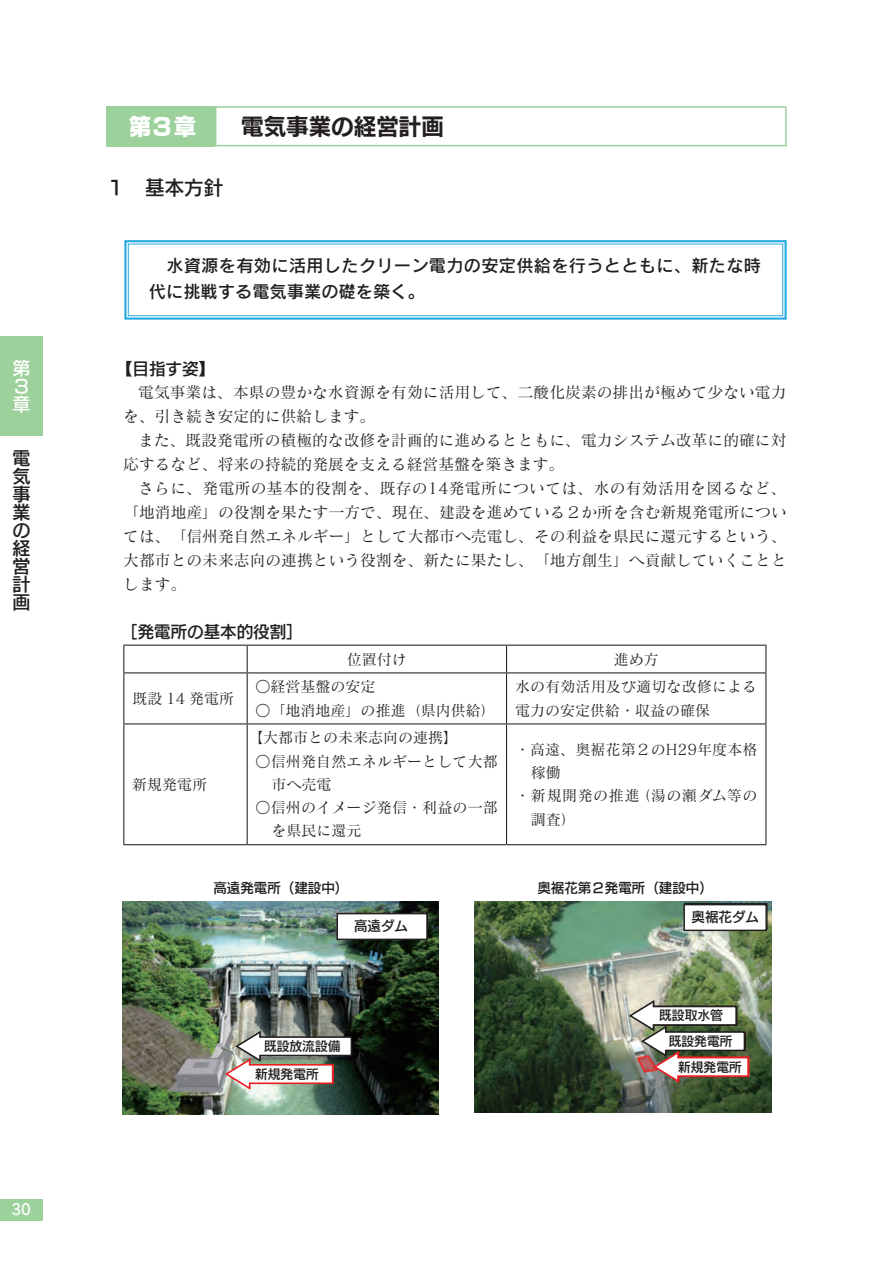
<style>
.page{position:relative;width:893px;height:1263px;background:#fff}
.page>*{position:absolute;margin:0;border:0;box-sizing:border-box;transform-origin:0 0}
.t1{font:22.5px "New Rodin Pro B";color:#231f20}
.t2{font:19.5px "New Rodin Pro DB";color:#231f20}
.t3{font:18px/18px "New Rodin Pro DB";color:#231f20;text-align:justify}
.t4{font:18px/18px "New Rodin Pro DB";color:#fff;text-align:justify}
.t5{font:17.25px/26.2px "Rodin Pro DB";letter-spacing:.015em;color:#231f20}
.t6{font:16.5px "New Rodin Pro DB";color:#231f20}
.t7{font:15.75px/24px "Matisse Pro M";letter-spacing:.005em;color:#231f20}
.t8{font:15px/23.2px "Matisse Pro M";letter-spacing:.005em;color:#231f20}
.t9{font:15px "Matisse Pro M";letter-spacing:.035em;color:#231f20}
.t10{font:15px "Rodin Pro DB";color:#fff;scale:.95 1}
.t11{font:13.5px/28.5px "New Rodin Pro DB";color:#231f20}
.t12{font:12.75px/25.2px "New Rodin Pro DB";color:#231f20}
.s1{font-family:"New Rodin Pro EB";color:#fff}
.s2{color:#fff}
</style>
<div class="page">
<div style="left:0;top:1199px;width:43px;height:21px;background:#9cd19c"></div>
<div style="left:0;top:337px;width:43px;height:99px;background:#9cd19c"></div>
<div style="left:106px;top:106px;width:109px;height:40px;background:#9cd19c"></div>
<div style="left:215px;top:106px;width:572px;height:40px;border:2px solid #9cd19c"></div>
<svg style="left:124px;top:240px;width:663px;height:80px"></svg>
<div style="left:128px;top:244px;width:655px;height:72px;border:1px solid #24aae1"></div>
<img style="left:474px;top:902px;width:297px;height:211px">
<img style="left:122px;top:902px;width:316px;height:212px">
<div style="left:337px;top:914px;width:90px;height:25px;background:#fff"></div>
<div style="left:336px;top:913px;width:92px;height:27px;border:2px solid #231f20"></div>
<div style="left:684px;top:905px;width:82px;height:25px;background:#fff"></div>
<div style="left:683px;top:904px;width:84px;height:27px;border:2px solid #231f20"></div>
<svg style="left:223px;top:1029px;width:130px;height:62px"></svg>
<img style="left:627px;top:999px;width:123px;height:85px">
<hr style="left:123px;top:645px;width:124px;height:1px;background:#231f20">
<svg style="left:123px;top:646px;width:1px;height:26px"></svg>
<hr style="left:247px;top:645px;width:260px;height:1px;background:#231f20">
<svg style="left:247px;top:646px;width:1px;height:26px"></svg>
<hr style="left:507px;top:645px;width:259px;height:1px;background:#231f20">
<svg style="left:506px;top:646px;width:1px;height:26px"></svg>
<svg style="left:765px;top:646px;width:1px;height:26px"></svg>
<hr style="left:123px;top:672px;width:124px;height:1px;background:#231f20">
<hr style="left:123px;top:673px;width:1px;height:50px;background:#231f20">
<hr style="left:247px;top:672px;width:260px;height:1px;background:#231f20">
<hr style="left:247px;top:673px;width:1px;height:50px;background:#231f20">
<hr style="left:507px;top:672px;width:259px;height:1px;background:#231f20">
<hr style="left:506px;top:673px;width:1px;height:50px;background:#231f20">
<hr style="left:765px;top:673px;width:1px;height:50px;background:#231f20">
<hr style="left:123px;top:723px;width:124px;height:1px;background:#231f20">
<hr style="left:123px;top:724px;width:1px;height:120px;background:#231f20">
<hr style="left:247px;top:723px;width:260px;height:1px;background:#231f20">
<hr style="left:247px;top:724px;width:1px;height:120px;background:#231f20">
<hr style="left:507px;top:723px;width:259px;height:1px;background:#231f20">
<hr style="left:506px;top:724px;width:1px;height:120px;background:#231f20">
<hr style="left:765px;top:724px;width:1px;height:120px;background:#231f20">
<hr style="left:123px;top:844px;width:124px;height:1px;background:#231f20">
<hr style="left:247px;top:844px;width:260px;height:1px;background:#231f20">
<hr style="left:507px;top:844px;width:259px;height:1px;background:#231f20">
<p class="t4" style="left:13px;top:358px;width:19px">第３章</p>
<p class="t3" style="left:13px;top:448px;width:19px">電気事業の経営計画</p>
<p class="t10" style="left:11px;top:1200px;width:22px">30</p>
<h1 class="t1" style="left:129px;top:107px;width:316px"><span class="s1">第３章</span><span class="s2">　　</span>電気事業の経営計画</h1>
<p class="t2" style="left:106px;top:171px;width:118px">１　基本方針</p>
<p class="t5" style="left:149px;top:252px;width:614px">　水資源を有効に活用したクリーン電力の安定供給を行うとともに、新たな時代に挑戦する電気事業の礎を築く。</p>
<p class="t6" style="left:116px;top:354px;width:100px">【目指す姿】</p>
<p class="t7" style="left:123px;top:379px;width:665px;text-indent:15px">電気事業は、本県の豊かな水資源を有効に活用して、二酸化炭素の排出が極めて少ない電力を、引き続き安定的に供給します。</p>
<p class="t7" style="left:123px;top:427px;width:665px;text-indent:15px">また、既設発電所の積極的な改修を計画的に進めるとともに、電力システム改革に的確に対応するなど、将来の持続的発展を支える経営基盤を築きます。</p>
<p class="t7" style="left:123px;top:475px;width:665px;text-align:justify;text-indent:15px">さらに、発電所の基本的役割を、既存の14発電所については、水の有効活用を図るなど、「地消地産」の役割を果たす一方で、現在、建設を進めている２か所を含む新規発電所については、「信州発自然エネルギー」として大都市へ売電し、その利益を県民に還元するという、大都市との未来志向の連携という役割を、新たに果たし、「地方創生」へ貢献していくこととします。</p>
<p class="t6" style="left:121px;top:618px;width:183px">［発電所の基本的役割］</p>
<p class="t8" style="left:347px;top:647px;width:62px">位置付け</p>
<p class="t8" style="left:614px;top:647px;width:46px">進め方</p>
<p class="t8" style="left:132px;top:686px;width:103px">既設 14 発電所</p>
<p class="t8" style="left:256px;top:675px;width:121px">○経営基盤の安定</p>
<p class="t8" style="left:256px;top:698px;width:242px">○「地消地産」の推進（県内供給）</p>
<p class="t8" style="left:515px;top:675px;width:244px">水の有効活用及び適切な改修による電力の安定供給・収益の確保</p>
<p class="t8" style="left:132px;top:772px;width:76px">新規発電所</p>
<p class="t8" style="left:248px;top:726px;width:211px">【大都市との未来志向の連携】</p>
<p class="t8" style="left:272px;top:749px;width:228px;text-indent:-16px">○信州発自然エネルギーとして大都市へ売電</p>
<p class="t8" style="left:272px;top:795px;width:228px;text-indent:-16px">○信州のイメージ発信・利益の一部を県民に還元</p>
<p class="t11" style="left:213px;top:873px;width:136px">高遠発電所（建設中）</p>
<p class="t11" style="left:354px;top:911px;width:55px">高遠ダム</p>
<p class="t8" style="left:515px;top:737px;width:244px">・高遠、奥裾花第２のH29年度本格</p>
<p class="t8" style="left:531px;top:761px;width:31px">稼働</p>
<p class="t9" style="left:515px;top:786px;width:244px">・新規開発の推進（湯の瀬ダム等の</p>
<p class="t8" style="left:531px;top:807px;width:47px">調査）</p>
<p class="t11" style="left:692px;top:873px;width:69px;text-indent:-154px">奥裾花第２発電所（建設中）<br>奥裾花ダム</p>
<p class="t12" style="left:659px;top:1002px;width:65px">既設取水管</p>
<p class="t12" style="left:264px;top:1032px;width:78px">既設放流設備</p>
<p class="t12" style="left:678px;top:1028px;width:65px;text-indent:-9px">既設発電所新規発電所</p>
<p class="t12" style="left:255px;top:1060px;width:65px">新規発電所</p>
</div>
